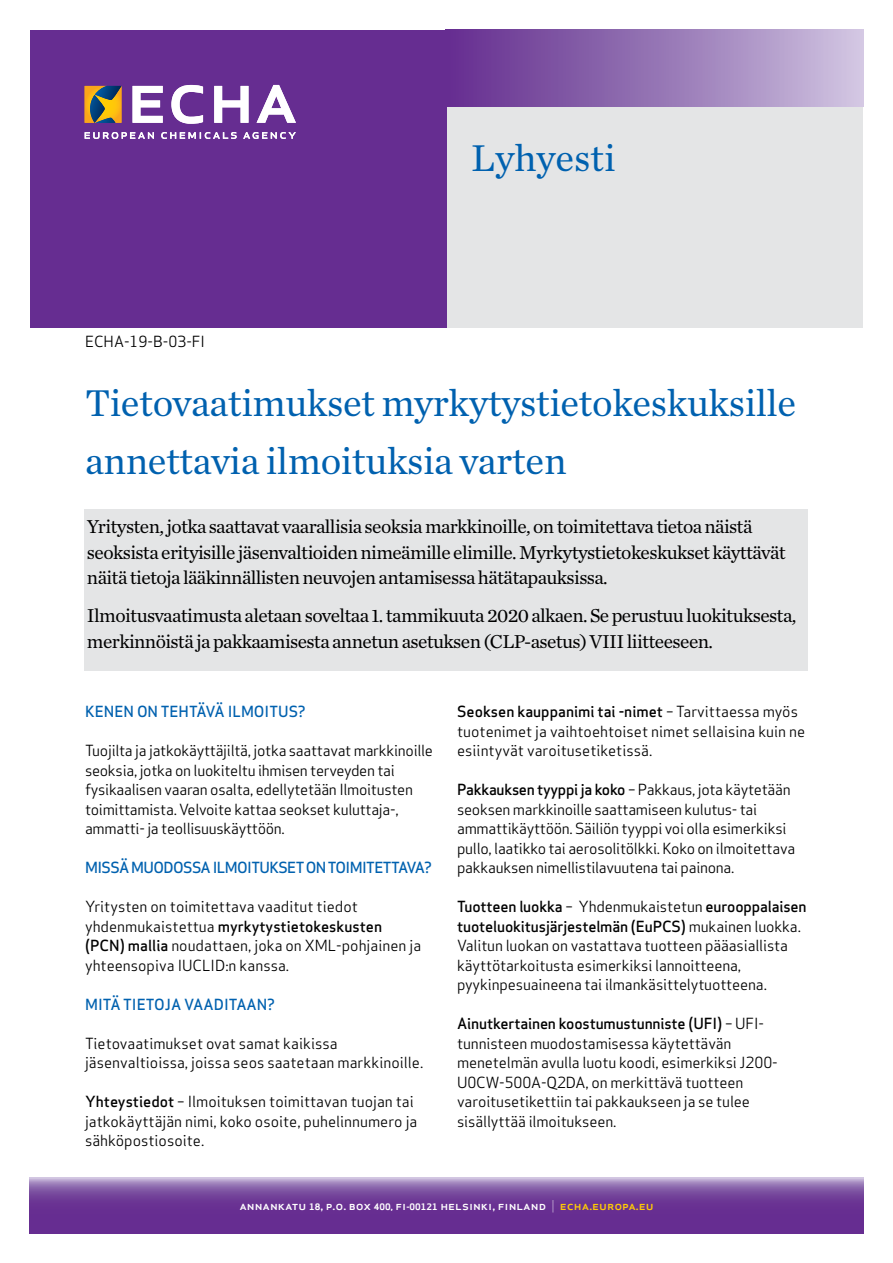
<style>
.page{position:relative;width:893px;height:1263px;background:#fff}
.page>*{position:absolute;margin:0;border:0;box-sizing:border-box;transform-origin:0 0}
.t1{font:39px/58.5px "Chronicle Text G1";letter-spacing:-.01em;color:#0061af}
.t2{font:19.5px/25.5px "Chronicle Text G1";letter-spacing:-.03em;color:#000}
.t3{font:15px/19.5px "Apex Sans";letter-spacing:-.01em;color:#000}
.t4{font:500 15px "Apex Sans";color:#0061af}
.t5{font:500 15px "Apex Sans";letter-spacing:-.04em;color:#0061af}
.t6{font:500 12.15px "Apex Sans";color:#fff;scale:1.08 1}
.s1{font-weight:500}
.s2{font-weight:700;font-size:8.7px}
.s3{font-weight:700;font-size:8.25px}
.s4{font-weight:300}
.s5{color:#ffcb05}
</style>
<div class="page">
<svg style="left:30px;top:1178px;width:833px;height:55px;background:#76469d"></svg>
<div style="left:446px;top:106px;width:417px;height:221px;background:#e4e5e6"></div>
<div style="left:30px;top:30px;width:416px;height:297px;background:#662d91"></div>
<svg style="left:446px;top:30px;width:417px;height:76px;background:#9776b6"></svg>
<div style="left:84px;top:509px;width:724px;height:162px;background:#e4e5e6"></div>
<svg style="left:85px;top:132px;width:211px;height:7px"></svg>
<svg style="left:133px;top:85px;width:163px;height:39px"></svg>
<svg style="left:85px;top:86px;width:36px;height:37px"></svg>
<p class="t3" style="left:85px;top:330px;width:121px">ECHA-19-B-03-FI</p>
<h1 class="t1" style="left:471px;top:127px;width:146px">Lyhyesti</h1>
<h1 class="t1" style="left:85px;top:371px;width:713px">Tietovaatimukset myrkytystietokeskuksille annettavia ilmoituksia varten</h1>
<p class="t2" style="left:87px;top:513px;width:700px">Yritysten, jotka saattavat vaarallisia seoksia markkinoille, on toimitettava tietoa näistä seoksista erityisille jäsenvaltioiden nimeämille elimille. Myrkytystietokeskukset käyttävät näitä tietoja lääkinnällisten neuvojen antamisessa hätätapauksissa.</p>
<h2 class="t2" style="left:87px;top:602px;width:711px">Ilmoitusvaatimusta aletaan soveltaa 1. tammikuuta 2020 alkaen. Se perustuu luokituksesta, merkinnöistä ja pakkaamisesta annetun asetuksen (CLP-asetus) VIII liitteeseen.</h2>
<p class="t4" style="left:85px;top:698px;width:222px">KENEN ON TEHTÄVÄ ILMOITUS?</p>
<p class="t3" style="left:85px;top:739px;width:349px">Tuojilta ja jatkokäyttäjiltä, jotka saattavat markkinoille seoksia, jotka on luokiteltu ihmisen terveyden tai fysikaalisen vaaran osalta, edellytetään Ilmoitusten toimittamista. Velvoite kattaa seokset kuluttaja-, ammatti- ja teollisuuskäyttöön.</p>
<p class="t5" style="left:85px;top:854px;width:348px">MISSÄ MUODOSSA ILMOITUKSET ON TOIMITETTAVA?</p>
<p class="t3" style="left:85px;top:895px;width:338px">Yritysten on toimitettava vaaditut tiedot yhdenmukaistettua <span class="s1">myrkytystietokeskusten (PCN) mallia</span> noudattaen, joka on XML-pohjainen ja yhteensopiva IUCLID:n kanssa.</p>
<p class="t4" style="left:85px;top:991px;width:191px">MITÄ TIETOJA VAADITAAN?</p>
<p class="t3" style="left:85px;top:1032px;width:340px">Tietovaatimukset ovat samat kaikissa jäsenvaltioissa, joissa seos saatetaan markkinoille.</p>
<p class="t3" style="left:85px;top:1090px;width:334px"><span class="s1">Yhteystiedot</span> – Ilmoituksen toimittavan tuojan tai jatkokäyttäjän nimi, koko osoite, puhelinnumero ja sähköpostiosoite.</p>
<p class="t3" style="left:457px;top:700px;width:350px"><span class="s1">Seoksen kauppanimi tai -nimet</span> – Tarvittaessa myös tuotenimet ja vaihtoehtoiset nimet sellaisina kuin ne esiintyvät varoitusetiketissä.</p>
<p class="t3" style="left:457px;top:778px;width:340px"><span class="s1">Pakkauksen tyyppi ja koko</span> – Pakkaus, jota käytetään seoksen markkinoille saattamiseen kulutus- tai ammattikäyttöön. Säiliön tyyppi voi olla esimerkiksi pullo, laatikko tai aerosolitölkki. Koko on ilmoitettava pakkauksen nimellistilavuutena tai painona.</p>
<p class="t3" style="left:457px;top:895px;width:351px"><span class="s1">Tuotteen luokka</span> – Yhdenmukaistetun <span class="s1">eurooppalaisen tuoteluokitusjärjestelmän (EuPCS)</span> mukainen luokka.<br>Valitun luokan on vastattava tuotteen pääasiallista käyttötarkoitusta esimerkiksi lannoitteena, pyykinpesuaineena tai ilmankäsittelytuotteena.</p>
<p class="t3" style="left:457px;top:1012px;width:322px"><span class="s1">Ainutkertainen koostumustunniste (UFI)</span> – UFI&shy;tunnisteen muodostamisessa käytettävän menetelmän avulla luotu koodi, esimerkiksi J200- U0CW-500A-Q2DA, on merkittävä tuotteen varoitusetikettiin tai pakkaukseen ja se tulee sisällyttää ilmoitukseen.</p>
<p class="t6" style="left:239px;top:1195px;width:385px">annankatu <span class="s2">18</span>, p.o. box <span class="s2">400,</span> fi<span class="s3">-</span><span class="s2">00121</span> helsinki, finland <span class="s4">|</span> <span class="s5">echa.europa.eu</span></p>
</div>
